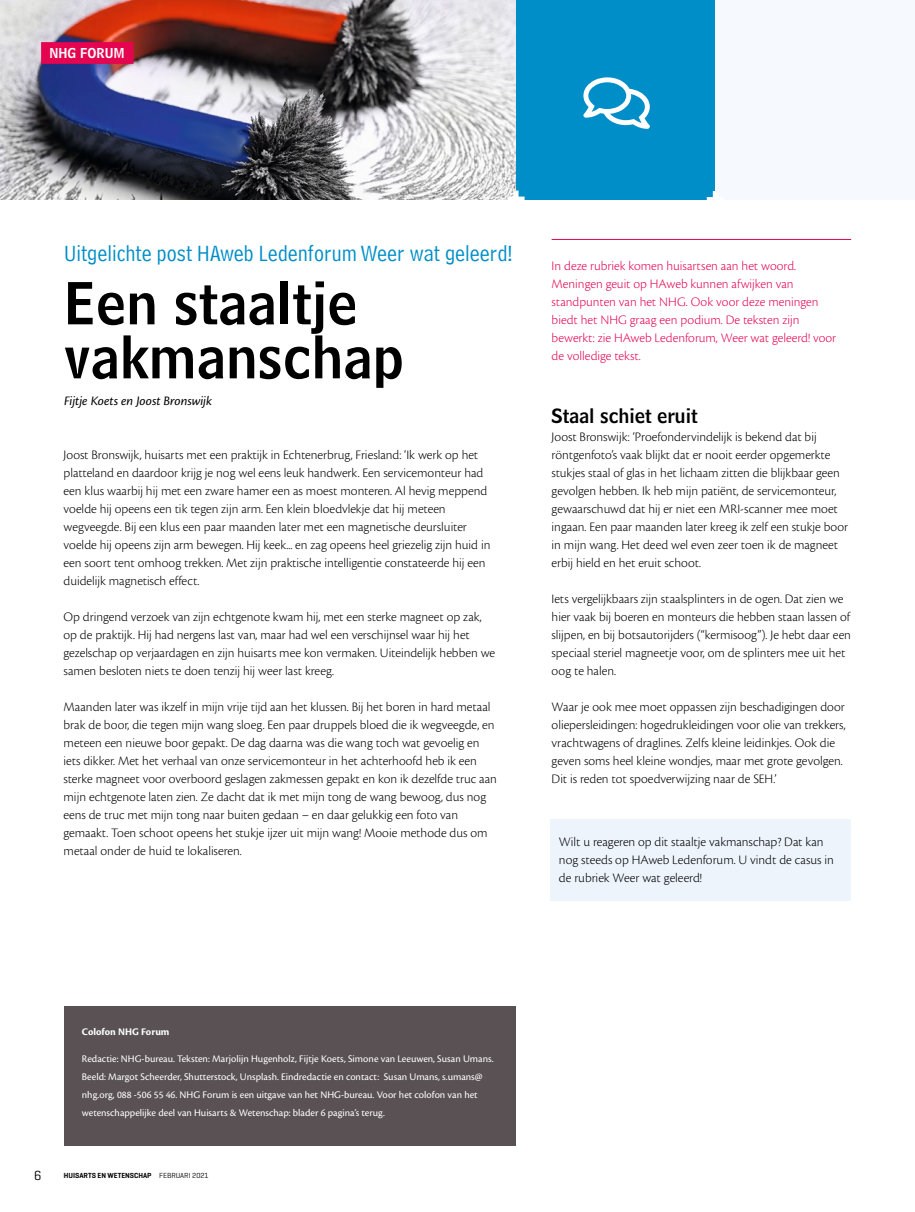
<style>
.page{position:relative;width:915px;height:1212px;background:#fff}
.page>*{position:absolute;margin:0;border:0;box-sizing:border-box;transform-origin:0 0}
.Title_kop-groot-zwar{font:57px/54px "Bell Centennial Std Name Num";color:#000}
.Title_kop-uitgelicht{font:23.25px "Bell Centennial Std Address";color:#008ec8}
.SectionHeading_3_kop{font:19.5px "Bell Centennial Std Name Num";color:#000}
.Para_platte_tekst{font:300 13.5px/18px "Cronos Pro";color:#000}
.Para_platte_tekst-2{font:300 13.5px/18px "Cronos Pro";color:#e40450}
.Author_naam_schrijve{font:italic 13.5px "Cronos Pro";letter-spacing:-.005em;color:#000}
.t1{font:13.5px "Bell Centennial Std Name Num";color:#fff}
.t2{font:13.5px "Geogrotesque";color:#000}
.Para_colofon-tekst{font:10.5px/18px "Cronos Pro";color:#fff}
.SectionHeading_1_col{font:700 10.5px "Cronos Pro";letter-spacing:.005em;color:#fff}
.t3{font:600 7.5px "Geogrotesque";color:#000}
.t4{font:7.5px "Geogrotesque";color:#000}
.s1{font-weight:400}
</style>
<div class="page">
<div style="left:715px;top:0;width:199px;height:200px;background:#f6f9fe"></div>
<div style="left:515px;top:0;width:200px;height:200px;background:#008ec8"></div>
<svg style="left:583px;top:77px;width:66px;height:52px"></svg>
<svg style="left:706px;top:191px;width:9px;height:9px"></svg>
<hr style="left:551px;top:239px;width:299px;height:1px;background:#e40450">
<img style="left:0;top:0;width:515px;height:199px">
<svg style="left:507px;top:191px;width:17px;height:9px"></svg>
<div style="left:64px;top:1006px;width:451px;height:140px;background:#595154"></div>
<div style="left:550px;top:819px;width:300px;height:81px;background:#edf4fc"></div>
<div style="left:41px;top:42px;width:92px;height:22px;background:#e40450"></div>
<p class="t1" style="left:49px;top:45px;width:77px">NHG FORUM</p>
<p class="Title_kop-uitgelicht" style="left:64px;top:240px;width:449px">Uitgelichte post HAweb Ledenforum Weer wat geleerd!</p>
<p class="Title_kop-groot-zwar" style="left:64px;top:276px;width:341px">Een staaltje vakmanschap</p>
<p class="Author_naam_schrijve" style="left:64px;top:393px;width:149px">Fijtje Koets en Joost Bronswijk</p>
<p class="Para_platte_tekst" style="left:63px;top:446px;width:428px">Joost Bronswijk, huisarts met een praktijk in Echtenerbrug, Friesland: ‘Ik werk op het platteland en daardoor krijg je nog wel eens leuk handwerk. Een servicemonteur had een klus waarbij hij met een zware hamer een as moest monteren. Al hevig meppend voelde hij opeens een tik tegen zijn arm. Een klein bloedvlekje dat hij meteen wegveegde. Bij een klus een paar maanden later met een magnetische deursluiter voelde hij opeens zijn arm bewegen. Hij keek... en zag opeens heel griezelig zijn huid in een soort tent omhoog trekken. Met zijn praktische intelligentie constateerde hij een duidelijk magnetisch effect.</p>
<p class="Para_platte_tekst" style="left:63px;top:608px;width:433px">Op dringend verzoek van zijn echtgenote kwam hij, met een sterke magneet op zak, op de praktijk. Hij had nergens last van, maar had wel een verschijnsel waar hij het gezelschap op verjaardagen en zijn huisarts mee kon vermaken. Uiteindelijk hebben we samen besloten niets te doen tenzij hij weer last kreeg.</p>
<p class="Para_platte_tekst" style="left:63px;top:698px;width:435px">Maanden later was ikzelf in mijn vrije tijd aan het klussen. Bij het boren in hard metaal brak de boor, die tegen mijn wang sloeg. Een paar druppels bloed die ik wegveegde, en meteen een nieuwe boor gepakt. De dag daarna was die wang toch wat gevoelig en iets dikker. Met het verhaal van onze servicemonteur in het achterhoofd heb ik een sterke magneet voor overboord geslagen zakmessen gepakt en kon ik dezelfde truc aan mijn echtgenote laten zien. Ze dacht dat ik met mijn tong de wang bewoog, dus nog eens de truc met mijn tong naar buiten gedaan – en daar gelukkig een foto van gemaakt. Toen schoot opeens het stukje ijzer uit mijn wang! Mooie methode dus om metaal onder de huid te lokaliseren.</p>
<p class="Para_platte_tekst-2" style="left:551px;top:257px;width:286px">In deze rubriek komen huisartsen aan het woord.<br>Meningen geuit op HAweb kunnen afwijken van standpunten van het NHG. Ook voor deze meningen biedt het NHG graag een podium. De teksten zijn bewerkt: zie HAweb Ledenforum, Weer wat geleerd! voor de volledige tekst.</p>
<p class="SectionHeading_3_kop" style="left:551px;top:404px;width:147px">Staal schiet eruit</p>
<p class="Para_platte_tekst" style="left:551px;top:428px;width:298px">Joost Bronswijk: ‘Proefondervindelijk is bekend dat bij röntgenfoto’s vaak blijkt dat er nooit eerder opgemerkte stukjes staal of glas in het lichaam zitten die blijkbaar geen gevolgen hebben. Ik heb mijn patiënt, de servicemonteur, gewaarschuwd dat hij er niet een MRI-scanner mee moet ingaan. Een paar maanden later kreeg ik zelf een stukje boor in mijn wang. Het deed wel even zeer toen ik de magneet erbij hield en het eruit schoot.</p>
<p class="Para_platte_tekst" style="left:551px;top:590px;width:301px">Iets vergelijkbaars zijn staalsplinters in de ogen. Dat zien we hier vaak bij boeren en monteurs die hebben staan lassen of slijpen, en bij botsautorijders (“kermisoog”). Je hebt daar een speciaal steriel magneetje voor, om de splinters mee uit het oog te halen.</p>
<p class="Para_platte_tekst" style="left:551px;top:698px;width:295px">Waar je ook mee moet oppassen zijn beschadigingen door oliepersleidingen: hogedrukleidingen voor olie van trekkers, vrachtwagens of draglines. Zelfs kleine leidinkjes. Ook die geven soms heel kleine wondjes, maar met grote gevolgen.<br>Dit is reden tot spoedverwijzing naar de SEH.’</p>
<p class="Para_platte_tekst" style="left:558px;top:833px;width:276px">Wilt u reageren op dit staaltje vakmanschap? Dat kan nog steeds op HAweb Ledenforum. U vindt de casus in de rubriek Weer wat geleerd!</p>
<p class="t2" style="left:34px;top:1166px;width:9px">6</p>
<p class="SectionHeading_1_col" style="left:82px;top:1026px;width:89px">Colofon NHG Forum</p>
<p class="Para_colofon-tekst" style="left:82px;top:1050px;width:413px">Redactie: NHG-bureau. Teksten: Marjolijn Hugenholz, Fijtje Koets, Simone van Leeuwen, Susan Umans.<br>Beeld: Margot Scheerder, Shutterstock, Unsplash. Eindredactie en contact: Susan Umans, s.umans@ nhg.org, 088 -506 55 46. NHG Forum is een uitgave van het NHG-bureau. Voor het colofon van het wetenschappelijke deel van Huisarts &amp; Wetenschap: blader 6 pagina’s terug.</p>
<p class="t3" style="left:64px;top:1171px;width:137px">HUISARTS EN WETENSCHAP <span class="s1">MAAND NULL</span></p>
<p class="t4" style="left:159px;top:1171px;width:51px">FEBRUARI 2021</p>
</div>
